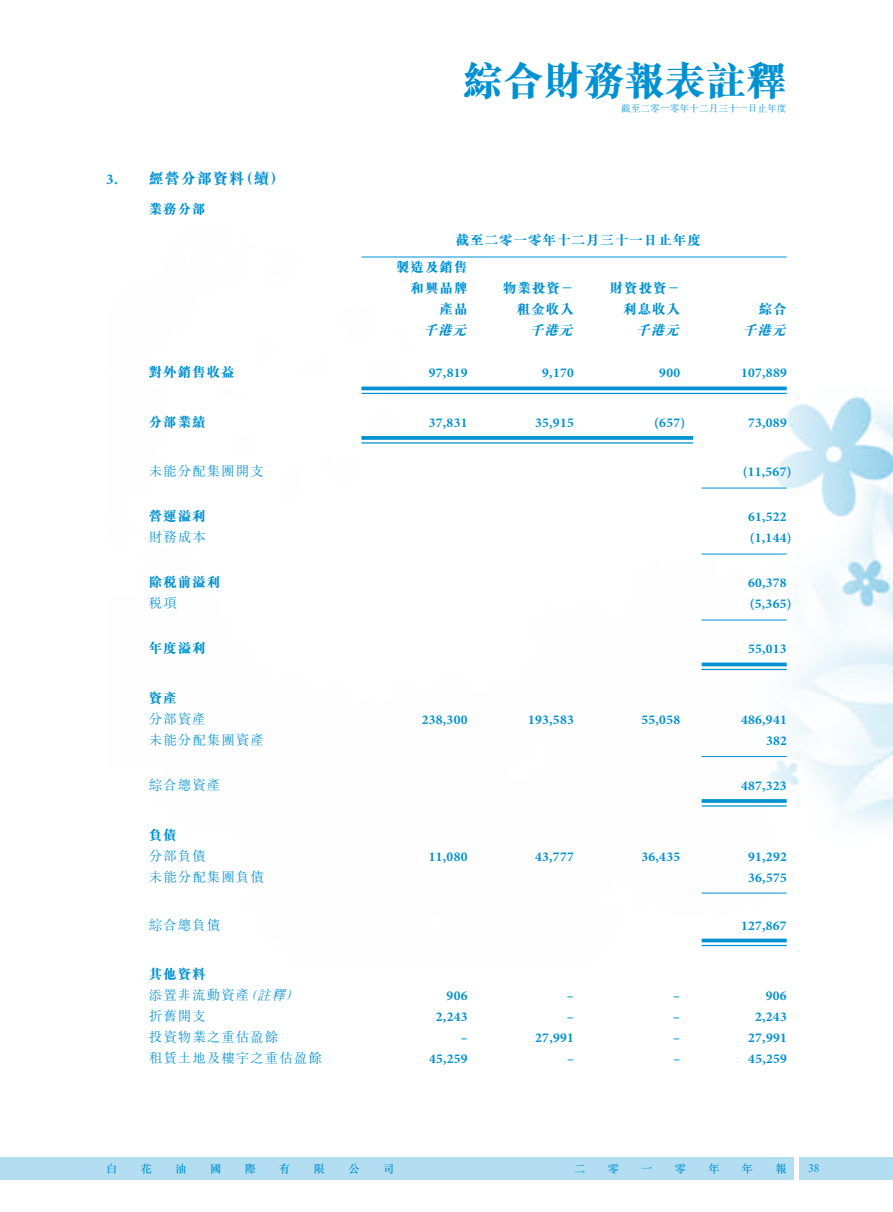
<style>
.page{position:relative;width:893px;height:1212px;background:#fff}
.page>*{position:absolute;margin:0;border:0;box-sizing:border-box;transform-origin:0 0}
.t1{font:800 40.5px "M Sung HK";color:#0091d2}
.t2{font:800 15px "M Sung HK";letter-spacing:.07em;color:#0091d2}
.t3{font:700 15px "Minion Pro";color:#0091d2}
.t4{font:700 13.5px "Minion Pro";letter-spacing:.02em;color:#0091d2}
.t5{font:800 13.5px/27px "M Sung HK";letter-spacing:.07em;color:#0091d2}
.t6{font:300 13.5px "M Sung HK";letter-spacing:.075em;color:#0091d2}
.t7{font:italic 800 13.5px "M Sung HK";color:#0091d2}
.t8{font:italic 300 13.5px "M Sung HK";color:#0091d2}
.t9{font:500 11.25px "M Sung HK";color:#0091d2}
.t10{font:11.25px "Times New Roman MT Std";color:#0091d2}
.t11{font:300 9.75px "M Sung HK";color:#0091d2}
</style>
<div class="page">
<img style="left:361px;top:256px;width:532px;height:691px">
<div style="left:0;top:1157px;width:893px;height:22px;background:#b3def2"></div>
<div style="left:794px;top:1149px;width:5px;height:39px;background:#fff"></div>
<hr style="left:361px;top:257px;width:426px;height:1px;background:#0091d2">
<svg style="left:361px;top:386px;width:426px;height:4px;fill:#0091d2"></svg>
<hr style="left:361px;top:393px;width:426px;height:1px;background:#0091d2">
<svg style="left:361px;top:436px;width:332px;height:4px"></svg>
<hr style="left:361px;top:442px;width:332px;height:1px;background:#0091d2">
<hr style="left:702px;top:488px;width:85px;height:1px;background:#0091d2">
<hr style="left:702px;top:554px;width:85px;height:1px;background:#0091d2">
<hr style="left:702px;top:620px;width:85px;height:1px;background:#0091d2">
<svg style="left:702px;top:662px;width:85px;height:4px"></svg>
<hr style="left:702px;top:669px;width:85px;height:1px;background:#0091d2">
<hr style="left:702px;top:756px;width:85px;height:1px;background:#0091d2">
<svg style="left:702px;top:799px;width:85px;height:4px"></svg>
<hr style="left:702px;top:805px;width:85px;height:1px;background:#0091d2">
<hr style="left:702px;top:893px;width:85px;height:1px;background:#0091d2">
<svg style="left:702px;top:938px;width:85px;height:4px"></svg>
<hr style="left:702px;top:945px;width:85px;height:1px;background:#0091d2">
<p class="t3" style="left:106px;top:168px;width:13px">3.</p>
<p class="t2" style="left:149px;top:167px;width:97px">經營分部資料</p>
<p class="t2" style="left:239px;top:167px;width:47px">（續(</p>
<p class="t5" style="left:149px;top:195px;width:58px">業務分部</p>
<p class="t5" style="left:149px;top:358px;width:87px">對外銷售收益</p>
<p class="t5" style="left:149px;top:408px;width:58px">分部業績</p>
<p class="t6" style="left:149px;top:462px;width:116px">未能分配集團開支</p>
<p class="t5" style="left:149px;top:502px;width:58px">營運溢利</p>
<p class="t6" style="left:149px;top:528px;width:58px">財務成本</p>
<p class="t5" style="left:149px;top:568px;width:73px">除稅前溢利</p>
<p class="t6" style="left:149px;top:594px;width:29px">稅項</p>
<p class="t5" style="left:149px;top:634px;width:58px">年度溢利</p>
<p class="t5" style="left:149px;top:684px;width:29px">資產</p>
<p class="t6" style="left:149px;top:709px;width:58px">分部資產</p>
<p class="t6" style="left:149px;top:730px;width:116px">未能分配集團資產</p>
<p class="t6" style="left:149px;top:775px;width:73px">綜合總資產</p>
<p class="t5" style="left:149px;top:820px;width:29px">負債</p>
<p class="t6" style="left:149px;top:846px;width:58px">分部負債</p>
<p class="t6" style="left:149px;top:867px;width:116px">未能分配集團負債</p>
<p class="t6" style="left:149px;top:915px;width:73px">綜合總負債</p>
<p class="t5" style="left:149px;top:960px;width:58px">其他資料</p>
<p class="t6" style="left:149px;top:985px;width:102px">添置非流動資產</p>
<p class="t8" style="left:257px;top:985px;width:34px">註釋</p>
<p class="t8" style="left:243px;top:985px;width:20px">（</p>
<p class="t8" style="left:285px;top:985px;width:20px">(</p>
<p class="t6" style="left:149px;top:1006px;width:58px">折舊開支</p>
<p class="t6" style="left:149px;top:1027px;width:131px">投資物業之重估盈餘</p>
<p class="t6" style="left:149px;top:1048px;width:174px">租賃土地及樓宇之重估盈餘</p>
<h1 class="t1" style="left:463px;top:53px;width:325px">綜合財務報表註釋</h1>
<p class="t11" style="left:621px;top:101px;width:167px">截至二零一零年十二月三十一日止年度</p>
<p class="t5" style="left:396px;top:226px;width:306px;text-indent:60px">截至二零一零年十二月三十一日止年度製造及銷售</p>
<p class="t5" style="left:610px;top:274px;width:72px">財資投資－</p>
<p class="t5" style="left:503px;top:274px;width:72px">物業投資－</p>
<p class="t5" style="left:411px;top:274px;width:58px">和興品牌</p>
<p class="t5" style="left:440px;top:295px;width:29px">產品</p>
<p class="t5" style="left:517px;top:295px;width:58px">租金收入</p>
<p class="t5" style="left:623px;top:295px;width:58px">利息收入</p>
<p class="t5" style="left:759px;top:295px;width:29px">綜合</p>
<p class="t7" style="left:424px;top:321px;width:49px">千港元</p>
<p class="t7" style="left:530px;top:321px;width:49px">千港元</p>
<p class="t7" style="left:636px;top:321px;width:49px">千港元</p>
<p class="t7" style="left:743px;top:321px;width:49px">千港元</p>
<p class="t4" style="left:429px;top:364px;width:40px">97,819</p>
<p class="t4" style="left:542px;top:364px;width:33px">9,170</p>
<p class="t4" style="left:659px;top:364px;width:22px">900</p>
<p class="t4" style="left:741px;top:364px;width:47px">107,889</p>
<p class="t4" style="left:429px;top:413px;width:40px">37,831</p>
<p class="t4" style="left:535px;top:413px;width:40px">35,915</p>
<p class="t4" style="left:654px;top:413px;width:32px">)657(</p>
<p class="t4" style="left:748px;top:413px;width:40px">73,089</p>
<p class="t4" style="left:743px;top:463px;width:50px">)11,567(</p>
<p class="t4" style="left:748px;top:508px;width:40px">61,522</p>
<p class="t4" style="left:750px;top:529px;width:43px">)1,144(</p>
<p class="t4" style="left:748px;top:574px;width:40px">60,378</p>
<p class="t4" style="left:750px;top:595px;width:43px">)5,365(</p>
<p class="t4" style="left:748px;top:640px;width:40px">55,013</p>
<p class="t4" style="left:422px;top:710px;width:47px">238,300</p>
<p class="t4" style="left:528px;top:710px;width:47px">193,583</p>
<p class="t4" style="left:641px;top:710px;width:40px">55,058</p>
<p class="t4" style="left:741px;top:710px;width:47px">486,941</p>
<p class="t4" style="left:766px;top:731px;width:22px">382</p>
<p class="t4" style="left:741px;top:776px;width:47px">487,323</p>
<p class="t4" style="left:429px;top:847px;width:40px">11,080</p>
<p class="t4" style="left:535px;top:847px;width:40px">43,777</p>
<p class="t4" style="left:641px;top:847px;width:40px">36,435</p>
<p class="t4" style="left:748px;top:847px;width:40px">91,292</p>
<p class="t4" style="left:748px;top:868px;width:40px">36,575</p>
<p class="t4" style="left:741px;top:916px;width:47px">127,867</p>
<p class="t4" style="left:447px;top:986px;width:22px">906</p>
<p class="t4" style="left:567px;top:986px;width:8px">–</p>
<p class="t4" style="left:673px;top:986px;width:8px">–</p>
<p class="t4" style="left:766px;top:986px;width:22px">906</p>
<p class="t4" style="left:436px;top:1007px;width:33px">2,243</p>
<p class="t4" style="left:567px;top:1007px;width:8px">–</p>
<p class="t4" style="left:673px;top:1007px;width:8px">–</p>
<p class="t4" style="left:755px;top:1007px;width:33px">2,243</p>
<p class="t4" style="left:461px;top:1028px;width:8px">–</p>
<p class="t4" style="left:535px;top:1028px;width:40px">27,991</p>
<p class="t4" style="left:673px;top:1028px;width:8px">–</p>
<p class="t4" style="left:748px;top:1028px;width:40px">27,991</p>
<p class="t4" style="left:429px;top:1049px;width:40px">45,259</p>
<p class="t4" style="left:567px;top:1049px;width:8px">–</p>
<p class="t4" style="left:673px;top:1049px;width:8px">–</p>
<p class="t4" style="left:748px;top:1049px;width:40px">45,259</p>
<p class="t9" style="left:106px;top:1161px;width:13px">白</p>
<p class="t9" style="left:141px;top:1161px;width:13px">花</p>
<p class="t9" style="left:175px;top:1161px;width:13px">油</p>
<p class="t9" style="left:210px;top:1161px;width:13px">國</p>
<p class="t9" style="left:245px;top:1161px;width:13px">際</p>
<p class="t9" style="left:279px;top:1161px;width:13px">有</p>
<p class="t9" style="left:314px;top:1161px;width:13px">限</p>
<p class="t9" style="left:348px;top:1161px;width:13px">公</p>
<p class="t9" style="left:383px;top:1161px;width:13px">司</p>
<p class="t9" style="left:574px;top:1161px;width:13px">二</p>
<p class="t9" style="left:608px;top:1161px;width:13px">零</p>
<p class="t9" style="left:641px;top:1161px;width:13px">一</p>
<p class="t9" style="left:675px;top:1161px;width:13px">零</p>
<p class="t9" style="left:708px;top:1161px;width:13px">年</p>
<p class="t9" style="left:742px;top:1161px;width:13px">年</p>
<p class="t9" style="left:775px;top:1161px;width:13px">報</p>
<p class="t10" style="left:808px;top:1162px;width:13px">38</p>
</div>
